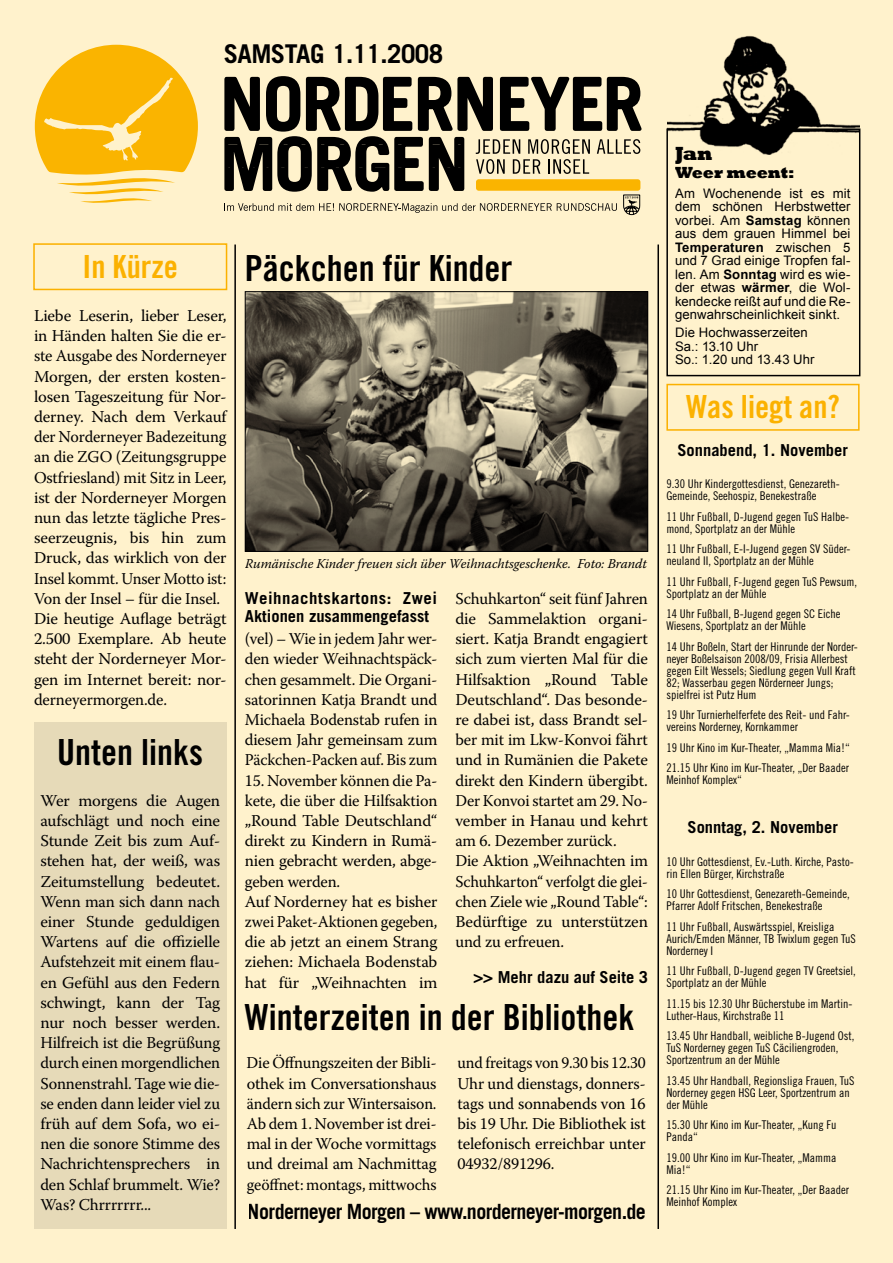
<style>
.page{position:relative;width:893px;height:1263px;background:#fff2cc}
.page>*{position:absolute;margin:0;border:0;box-sizing:border-box;transform-origin:0 0}
.t1{font:36px "Trade Gothic LT Bold Cond Twenty";color:#000}
.t2{font:31.8px "Trade Gothic LT Bold Cond Twenty";color:#fbbb01}
.t3{font:700 25.95px "Trade Gothic LT";letter-spacing:-.02em;color:#000}
.t4{font:700 21px "Trade Gothic LT";letter-spacing:-.03em;color:#000;scale:.95 1}
.t5{font:800 19.5px "Rockwell";color:#000}
.t6{font:16.5px/20.2px "Warnock Pro";letter-spacing:-.01em;color:#000;text-align:justify}
.t7{font:16.5px/20.2px "Warnock Pro";letter-spacing:-.01em;color:#000;text-align:justify;scale:.95 1}
.t8{font:700 16.5px/18px "Trade Gothic LT";color:#000}
.t9{font:800 16.5px "Rockwell";letter-spacing:-.01em;color:#000}
.t10{font:italic 13.5px "Warnock Pro";color:#000}
.t11{font:13.2px/13.5px "Arial";letter-spacing:.01em;color:#000;text-align:justify}
.t12{font:12px/12px "Trade Gothic LT Cond Eighteen";color:#000}
.s1{font-weight:700}
</style>
<div class="page">
<div style="left:33px;top:243px;width:194px;height:47px;border:2px solid #fbbb01"></div>
<div style="left:666px;top:384px;width:194px;height:47px;border:2px solid #fbbb01"></div>
<svg style="left:224px;top:76px;width:418px;height:113px"></svg>
<svg style="left:34px;top:44px;width:164px;height:159px"></svg>
<svg style="left:224px;top:78px;width:416px;height:137px"></svg>
<hr style="left:657px;top:244px;width:2px;height:985px;background:#000">
<hr style="left:234px;top:244px;width:2px;height:985px;background:#000">
<div style="left:34px;top:723px;width:193px;height:506px;background:#e6dab8"></div>
<img style="left:667px;top:35px;width:193px;height:120px">
<div style="left:666px;top:128px;width:194px;height:248px;border:2px solid #000"></div>
<img style="left:247px;top:293px;width:399px;height:257px">
<div style="left:245px;top:291px;width:403px;height:261px;border:1px solid #000"></div>
<h3 class="t3" style="left:224px;top:38px;width:221px">SAMSTAG 1.11.2008</h3>
<h2 class="t2" style="left:82px;top:247px;width:97px">In Kürze</h2>
<p class="t6" style="left:34px;top:305px;width:194px;text-align:left">Liebe Leserin, lieber Leser, in Händen halten Sie die er&shy;ste Ausgabe des Norderneyer<br>Morgen, der ersten kosten&shy;losen Tageszeitung für Nor&shy;derney. Nach dem Verkauf der Norderneyer Badezeitung an die ZGO (Zeitungsgruppe<br>Ostfriesland) mit Sitz in Leer, ist der Norderneyer Morgen nun das letzte tägliche Pres&shy;seerzeugnis, bis hin zum<br>Druck, das wirklich von der<br>Insel kommt. Unser Motto ist:<br>Von der Insel – für die Insel.<br>Die heutige Auflage beträgt<br>2.500 Exemplare. Ab heute steht der Norderneyer Mor&shy;gen im Internet bereit: nor&shy;derneyermorgen.de.</p>
<h1 class="t1" style="left:57px;top:731px;width:147px">Unten links</h1>
<p class="t6" style="left:40px;top:790px;width:181px">Wer morgens die Augen aufschlägt und noch eine Stunde Zeit bis zum Auf&shy;stehen hat, der weiß, was Zeitumstellung bedeutet.<br>Wenn man sich dann nach einer Stunde geduldigen Wartens auf die offizielle Aufstehzeit mit einem flau&shy;en Gefühl aus den Federn schwingt, kann der Tag nur noch besser werden.<br>Hilfreich ist die Begrüßung durch einen morgendlichen Sonnenstrahl. Tage wie die&shy;se enden dann leider viel zu früh auf dem Sofa, wo ei&shy;nen die sonore Stimme des Nachrichtensprechers in den Schlaf brummelt. Wie?<br>Was? Chrrrrrrr...</p>
<h1 class="t1" style="left:245px;top:246px;width:269px">Päckchen für Kinder</h1>
<p class="t10" style="left:245px;top:555px;width:403px">Rumänische Kinder freuen sich über Weihnachtsgeschenke. Foto: Brandt</p>
<p class="t8" style="left:245px;top:589px;width:194px">Weihnachtskartons: Zwei<br>Aktionen zusammengefasst</p>
<p class="t6" style="left:245px;top:628px;width:194px">(vel) – Wie in jedem Jahr wer&shy;den wieder Weihnachtspäck&shy;chen gesammelt. Die Organi&shy;satorinnen Katja Brandt und Michaela Bodenstab rufen in diesem Jahr gemeinsam zum Päckchen-Packen auf. Bis zum</p>
<p class="t6" style="left:245px;top:770px;width:194px;text-align:left">15. November können die Pa&shy;kete, die über die Hilfsaktion „Round Table Deutschland“ direkt zu Kindern in Rumä&shy;nien gebracht werden, abge&shy;geben werden.<br>Auf Norderney hat es bisher zwei Paket-Aktionen gegeben, die ab jetzt an einem Strang ziehen: Michaela Bodenstab hat für „Weihnachten im</p>
<p class="t6" style="left:455px;top:588px;width:194px;text-align:left">Schuhkarton“ seit fünf Jahren die Sammelaktion organi&shy;siert. Katja Brandt engagiert sich zum vierten Mal für die<br>Hilfsaktion „Round Table<br>Deutschland“. Das besonde&shy;re dabei ist, dass Brandt sel&shy;ber mit im Lkw-Konvoi fährt und in Rumänien die Pakete direkt den Kindern übergibt.<br>Der Konvoi startet am 29. No&shy;vember in Hanau und kehrt am 6. Dezember zurück.<br>Die Aktion „Weihnachten im<br>Schuhkarton“ verfolgt die glei&shy;chen Ziele wie „Round Table“:<br>Bedürftige zu unterstützen und zu erfreuen.</p>
<p class="t8" style="left:473px;top:968px;width:176px">&gt;&gt; Mehr dazu auf Seite 3</p>
<h1 class="t1" style="left:245px;top:995px;width:391px">Winterzeiten in der Bibliothek</h1>
<p class="t6" style="left:247px;top:1052px;width:192px">Die Öffnungszeiten der Bibli&shy;othek im Conversationshaus ändern sich zur Wintersaison.<br>Ab dem 1. November ist drei&shy;mal in der Woche vormittags und dreimal am Nachmittag geöffnet: montags, mittwochs</p>
<p class="t7" style="left:458px;top:1052px;width:200px">und freitags von 9.30 bis 12.30<br>Uhr und dienstags, donners&shy;tags und sonnabends von 16 bis 19 Uhr. Die Bibliothek ist telefonisch erreichbar unter 04932/891296.</p>
<p class="t4" style="left:248px;top:1198px;width:421px">Norderneyer Morgen – www.norderneyer-morgen.de</p>
<p class="t5" style="left:675px;top:142px;width:39px">Jan</p>
<p class="t9" style="left:675px;top:163px;width:121px">Weer meent:</p>
<p class="t11" style="left:675px;top:186px;width:177px">Am Wochenende ist es mit dem schönen Herbstwetter vorbei. Am <span class="s1">Samstag</span> können aus dem grauen Himmel bei <span class="s1">Temperaturen</span> zwischen 5 und 7 Grad einige Tropfen fal&shy;len. Am <span class="s1">Sonntag</span> wird es wie&shy;der etwas <span class="s1">wärmer</span>, die Wol&shy;kendecke reißt auf und die Re&shy;genwahrscheinlichkeit sinkt.</p>
<p class="t11" style="left:675px;top:326px;width:141px;text-align:left">Die Hochwasserzeiten<br>Sa.: 13.10 Uhr<br>So.: 1.20 und 13.43 Uhr</p>
<h2 class="t2" style="left:686px;top:387px;width:155px">Was liegt an?</h2>
<p class="t8" style="left:677px;top:441px;width:172px">Sonnabend, 1. November</p>
<p class="t12" style="left:666px;top:478px;width:175px">9.30 Uhr Kindergottesdienst, Genezareth-<br>Gemeinde, Seehospiz, Benekestraße</p>
<p class="t12" style="left:666px;top:510px;width:184px">11 Uhr Fußball, D-Jugend gegen TuS Halbe&shy;mond, Sportplatz an der Mühle</p>
<p class="t12" style="left:666px;top:543px;width:186px">11 Uhr Fußball, E-I-Jugend gegen SV Süder&shy;neuland II, Sportplatz an der Mühle</p>
<p class="t12" style="left:666px;top:575px;width:192px">11 Uhr Fußball, F-Jugend gegen TuS Pewsum,<br>Sportplatz an der Mühle</p>
<p class="t12" style="left:666px;top:608px;width:175px">14 Uhr Fußball, B-Jugend gegen SC Eiche<br>Wiesens, Sportplatz an der Mühle</p>
<p class="t12" style="left:666px;top:640px;width:193px">14 Uhr Boßeln, Start der Hinrunde der Norder&shy;neyer Boßelsaison 2008/09, Frisia Allerbest gegen Eilt Wessels; Siedlung gegen Vull Kraft 82; Wasserbau gegen Nörderneer Jungs; spielfrei ist Putz Hum</p>
<p class="t12" style="left:666px;top:709px;width:185px">19 Uhr Turnierhelferfete des Reit- und Fahr&shy;vereins Norderney, Kornkammer</p>
<p class="t12" style="left:666px;top:737px;width:185px;line-height:20.5px">19 Uhr Kino im Kur-Theater, „Mamma Mia!“<br>21.15 Uhr Kino im Kur-Theater, „Der Baader</p>
<p class="t12" style="left:666px;top:774px;width:77px">Meinhof Komplex“</p>
<p class="t8" style="left:687px;top:818px;width:152px">Sonntag, 2. November</p>
<p class="t12" style="left:666px;top:855px;width:189px">10 Uhr Gottesdienst, Ev.-Luth. Kirche, Pasto&shy;rin Ellen Bürger, Kirchstraße</p>
<p class="t12" style="left:666px;top:888px;width:185px">10 Uhr Gottesdienst, Genezareth-Gemeinde,<br>Pfarrer Adolf Fritschen, Benekestraße</p>
<p class="t12" style="left:666px;top:920px;width:191px">11 Uhr Fußball, Auswärtsspiel, Kreisliga<br>Aurich/Emden Männer, TB Twixlum gegen TuS<br>Norderney I</p>
<p class="t12" style="left:666px;top:965px;width:191px">11 Uhr Fußball, D-Jugend gegen TV Greetsiel,<br>Sportplatz an der Mühle</p>
<p class="t12" style="left:666px;top:997px;width:187px">11.15 bis 12.30 Uhr Bücherstube im Martin-<br>Luther-Haus, Kirchstraße 11</p>
<p class="t12" style="left:666px;top:1030px;width:189px">13.45 Uhr Handball, weibliche B-Jugend Ost,<br>TuS Norderney gegen TuS Cäciliengroden,<br>Sportzentrum an der Mühle</p>
<p class="t12" style="left:666px;top:1074px;width:189px">13.45 Uhr Handball, Regionsliga Frauen, TuS<br>Norderney gegen HSG Leer, Sportzentrum an der Mühle</p>
<p class="t12" style="left:666px;top:1119px;width:172px">15.30 Uhr Kino im Kur-Theater, „Kung Fu<br>Panda“</p>
<p class="t12" style="left:666px;top:1151px;width:172px">19.00 Uhr Kino im Kur-Theater, „Mamma<br>Mia!“</p>
<p class="t12" style="left:666px;top:1184px;width:184px">21.15 Uhr Kino im Kur-Theater, „Der Baader<br>Meinhof Komplex</p>
</div>
